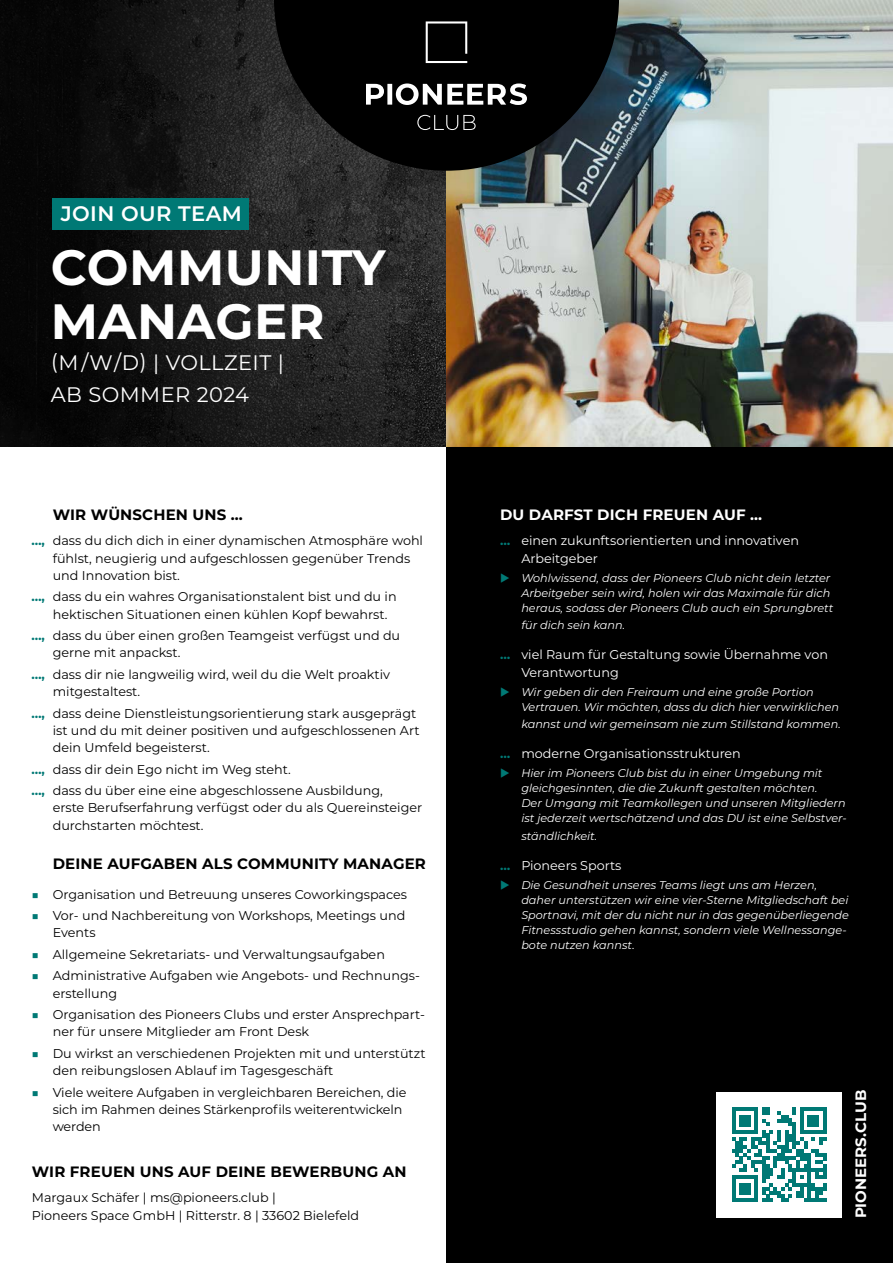
<style>
.page{position:relative;width:893px;height:1263px;background:#fff}
.page>*{position:absolute;margin:0;border:0;box-sizing:border-box;transform-origin:0 0}
.t1{font:700 49.5px/54px "Montserrat";letter-spacing:.01em;color:#fff}
.t2{font:21px/31.5px "Montserrat";letter-spacing:.02em;color:#fff}
.t3{font:600 21px "Montserrat";letter-spacing:.02em;color:#fff}
.t4{font:700 15px "Montserrat";letter-spacing:.01em;color:#000}
.t5{font:700 15px "Montserrat";letter-spacing:.005em;color:#fff}
.t6{font:12.75px/17.2px "Montserrat";color:#000}
.t7{font:12.75px/17.2px "Montserrat";color:#fff}
.t8{font:italic 11.25px/15px "Montserrat";color:#fff}
.s1{font-weight:700;color:#007975}
.s2{color:#007975}
</style>
<div class="page">
<div style="left:446px;top:383px;width:447px;height:880px;background:#000"></div>
<img style="left:0;top:0;width:446px;height:446px">
<div style="left:53px;top:199px;width:196px;height:31px;background:#007975"></div>
<img style="left:446px;top:0;width:447px;height:446px">
<svg style="left:274px;top:0;width:345px;height:171px;fill:#000"></svg>
<svg style="left:417px;top:115px;width:59px;height:15px"></svg>
<svg style="left:426px;top:21px;width:41px;height:42px"></svg>
<svg style="left:366px;top:83px;width:161px;height:22px"></svg>
<div style="left:716px;top:1092px;width:125px;height:125px;background:#fff"></div>
<svg style="left:732px;top:1107px;width:94px;height:95px"></svg>
<h2 class="t3" style="left:61px;top:199px;width:183px">JOIN OUR TEAM</h2>
<h1 class="t1" style="left:51px;top:238px;width:336px">COMMUNITY<br>MANAGER</h1>
<h2 class="t2" style="left:51px;top:346px;width:235px">(M /W/D) | VOLLZEIT |<br>AB SOMMER 2024</h2>
<p class="t4" style="left:53px;top:504px;width:192px">WIR WÜNSCHEN UNS …</p>
<p class="t6" style="left:53px;top:532px;width:372px;text-indent:-21px"><span class="s1">…,</span> dass du dich dich in einer dynamischen Atmosphäre wohl fühlst, neugierig und aufgeschlossen gegenüber Trends und Innovation bist.</p>
<p class="t6" style="left:53px;top:588px;width:345px;text-indent:-21px"><span class="s1">…,</span> dass du ein wahres Organisationstalent bist und du in hektischen Situationen einen kühlen Kopf bewahrst.</p>
<p class="t6" style="left:53px;top:627px;width:349px;text-indent:-21px"><span class="s1">…,</span> dass du über einen großen Teamgeist verfügst und du gerne mit anpackst.</p>
<p class="t6" style="left:53px;top:665px;width:339px;text-indent:-21px"><span class="s1">…,</span> dass dir nie langweilig wird, weil du die Welt proaktiv mitgestaltest.</p>
<p class="t6" style="left:53px;top:704px;width:368px;text-indent:-21px"><span class="s1">…,</span> dass deine Dienstleistungsorientierung stark ausgeprägt ist und du mit deiner positiven und aufgeschlossenen Art dein Umfeld begeisterst.</p>
<p class="t6" style="left:31px;top:758px;width:353px;line-height:21.5px"><span class="s1">…,</span> dass dir dein Ego nicht im Weg steht.<br><span class="s1">…,</span> dass du über eine eine abgeschlossene Ausbildung,</p>
<p class="t6" style="left:53px;top:799px;width:371px">erste Berufserfahrung verfügst oder du als Quereinsteiger durchstarten möchtest.</p>
<p class="t4" style="left:53px;top:852px;width:375px">DEINE AUFGABEN ALS COMMUNITY MANAGER</p>
<p class="t6" style="left:31px;top:885px;width:377px"><span class="s2">■</span> Organisation und Betreuung unseres Coworkingspaces</p>
<p class="t6" style="left:53px;top:906px;width:354px;text-indent:-21px"><span class="s2">■</span> Vor- und Nachbereitung von Workshops, Meetings und<br>Events</p>
<p class="t6" style="left:31px;top:945px;width:355px"><span class="s2">■</span> Allgemeine Sekretariats- und Verwaltungsaufgaben</p>
<p class="t6" style="left:53px;top:967px;width:369px;text-indent:-21px"><span class="s2">■</span> Administrative Aufgaben wie Angebots- und Rechnungs&shy;erstellung</p>
<p class="t6" style="left:53px;top:1005px;width:374px;text-indent:-21px"><span class="s2">■</span> Organisation des Pioneers Clubs und erster Ansprechpart&shy;ner für unsere Mitglieder am Front Desk</p>
<p class="t6" style="left:53px;top:1044px;width:374px;text-indent:-21px"><span class="s2">■</span> Du wirkst an verschiedenen Projekten mit und unterstützt den reibungslosen Ablauf im Tagesgeschäft</p>
<p class="t6" style="left:53px;top:1083px;width:355px;text-indent:-21px"><span class="s2">■</span> Viele weitere Aufgaben in vergleichbaren Bereichen, die sich im Rahmen deines Stärkenprofils weiterentwickeln werden</p>
<p class="t4" style="left:32px;top:1160px;width:376px">WIR FREUEN UNS AUF DEINE BEWERBUNG AN</p>
<p class="t6" style="left:32px;top:1189px;width:329px">Margaux Schäfer | ms@pioneers.club |<br>Pioneers Space GmbH | Ritterstr. 8 | 33602 Bielefeld</p>
<p class="t5" style="left:500px;top:504px;width:264px">DU DARFST DICH FREUEN AUF …</p>
<p class="t7" style="left:521px;top:532px;width:279px;text-indent:-21px"><span class="s1">…</span> einen zukunftsorientierten und innovativen<br>Arbeitgeber</p>
<p class="t8" style="left:521px;top:570px;width:313px;text-indent:-21px"><span class="s2">◆</span> Wohlwissend, dass der Pioneers Club nicht dein letzter<br>Arbeitgeber sein wird, holen wir das Maximale für dich heraus, sodass der Pioneers Club auch ein Sprungbrett</p>
<p class="t8" style="left:521px;top:617px;width:105px">für dich sein kann.</p>
<p class="t7" style="left:521px;top:646px;width:308px;text-indent:-21px"><span class="s1">…</span> viel Raum für Gestaltung sowie Übernahme von<br>Verantwortung</p>
<p class="t8" style="left:521px;top:684px;width:319px;text-indent:-21px"><span class="s2">◆</span> Wir geben dir den Freiraum und eine große Portion<br>Vertrauen. Wir möchten, dass du dich hier verwirklichen</p>
<p class="t8" style="left:521px;top:716px;width:321px">kannst und wir gemeinsam nie zum Stillstand kommen.</p>
<p class="t7" style="left:500px;top:744px;width:242px"><span class="s1">…</span> moderne Organisationsstrukturen</p>
<p class="t8" style="left:521px;top:765px;width:327px;text-indent:-21px"><span class="s2">◆</span> Hier im Pioneers Club bist du in einer Umgebung mit gleichgesinnten, die die Zukunft gestalten möchten.<br>Der Umgang mit Teamkollegen und unseren Mitgliedern ist jederzeit wertschätzend und das DU ist eine Selbstver-</p>
<p class="t8" style="left:521px;top:828px;width:77px">ständlichkeit.</p>
<p class="t7" style="left:500px;top:856px;width:123px"><span class="s1">…</span> Pioneers Sports</p>
<p class="t8" style="left:521px;top:877px;width:329px;text-indent:-21px"><span class="s2">◆</span> Die Gesundheit unseres Teams liegt uns am Herzen, daher unterstützen wir eine vier-Sterne Mitgliedschaft bei Sportnavi, mit der du nicht nur in das gegenüberliegende Fitnessstudio gehen kannst, sondern viele Wellnessange&shy;bote nutzen kannst.</p>
<p class="t5" style="left:850px;top:1218px;width:130px;rotate:-90deg">PIONEERS.CLUB</p>
</div>
